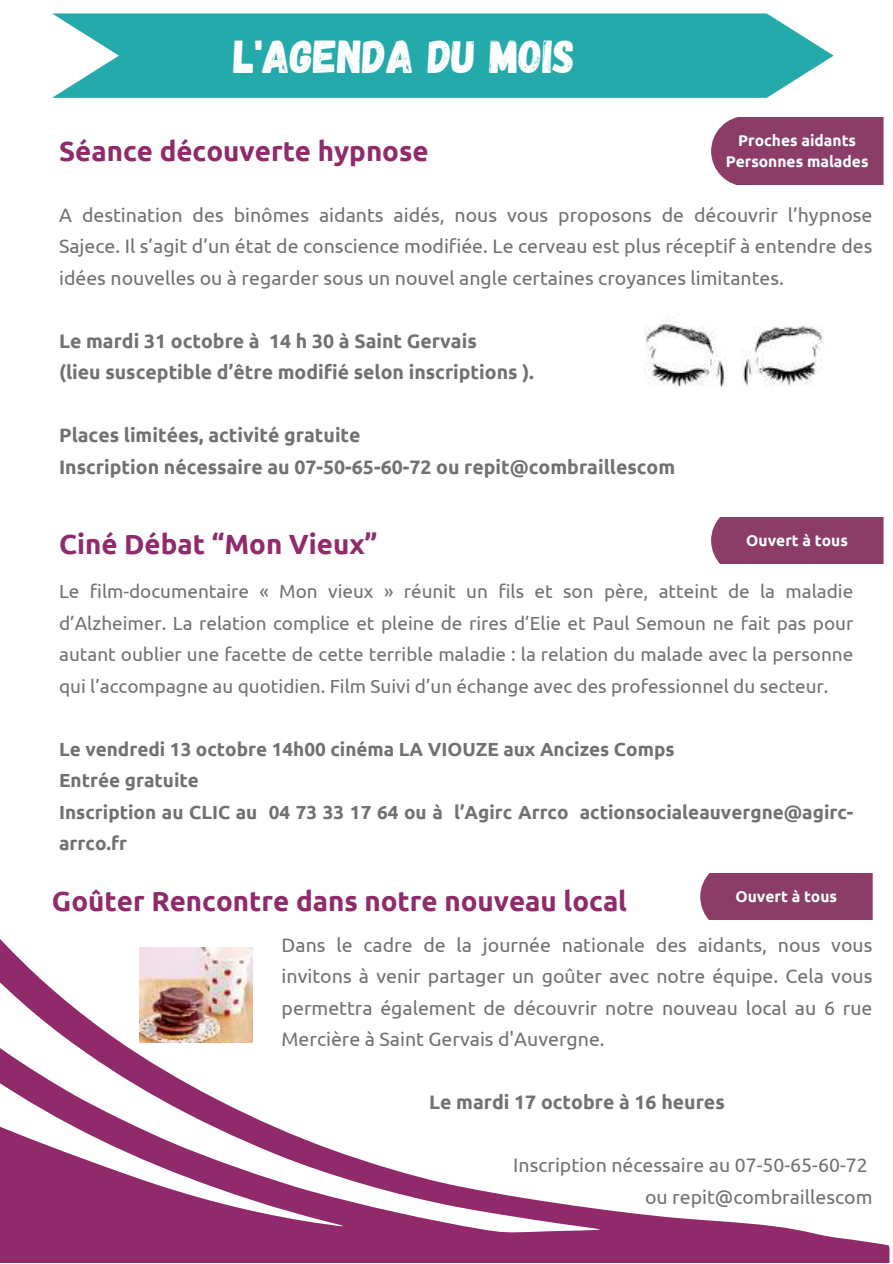
<style>
.page{position:relative;width:893px;height:1264px;background:#fff}
.page>*{position:absolute;margin:0;border:0;box-sizing:border-box;transform-origin:0 0}
.t1{font:46.2px "Gagalin";color:#fff}
.t2{font:700 27.75px "Ubuntu";color:#902a6b}
.t3{font:19.5px/31.5px "Ubuntu";color:#717171;text-align:justify}
.t4{font:700 19.5px/31.5px "Ubuntu";color:#717171}
.t5{font:18.9px/31.5px "Ubuntu";color:#717171;text-align:justify}
.t6{font:700 18.9px/31.5px "Ubuntu";color:#717171}
.t7{font:700 15.6px/21.3px "Ubuntu";color:#fff;text-align:center}
</style>
<div class="page">
<svg style="left:0;top:939px;width:889px;height:323px"></svg>
<img style="left:644px;top:314px;width:180px;height:73px">
<div style="left:700px;top:874px;width:172px;height:45px;background:#8c3d67"></div>
<div style="left:711px;top:118px;width:172px;height:67px;background:#8c3d67"></div>
<svg style="left:52px;top:13px;width:781px;height:85px;background:#38b1b2"></svg>
<div style="left:711px;top:517px;width:172px;height:46px;background:#8c3d67"></div>
<img style="left:140px;top:947px;width:112px;height:95px">
<h1 class="t1" style="left:234px;top:26px;width:342px">L'AGENDA DU MOIS</h1>
<h2 class="t2" style="left:59px;top:135px;width:371px">Séance découverte hypnose</h2>
<p class="t7" style="left:725px;top:129px;width:144px">Proches aidants<br>Personnes malades</p>
<p class="t3" style="left:59px;top:199px;width:814px">A destination des binômes aidants aidés, nous vous proposons de découvrir l’hypnose Sajece. Il s’agit d’un état de conscience modifiée. Le cerveau est plus réceptif à entendre des idées nouvelles ou à regarder sous un nouvel angle certaines croyances limitantes.</p>
<p class="t4" style="left:59px;top:325px;width:476px">Le mardi 31 octobre à 14 h 30 à Saint Gervais<br>(lieu susceptible d’être modifié selon inscriptions ).</p>
<p class="t4" style="left:59px;top:419px;width:617px">Places limitées, activité gratuite<br>Inscription nécessaire au 07-50-65-60-72 ou repit@combraillescom</p>
<h2 class="t2" style="left:59px;top:528px;width:320px">Ciné Débat “Mon Vieux”</h2>
<p class="t7" style="left:746px;top:529px;width:103px">Ouvert à tous</p>
<p class="t5" style="left:59px;top:575px;width:795px">Le film-documentaire « Mon vieux » réunit un fils et son père, atteint de la maladie d’Alzheimer. La relation complice et pleine de rires d’Elie et Paul Semoun ne fait pas pour autant oublier une facette de cette terrible maladie : la relation du malade avec la personne qui l’accompagne au quotidien. Film Suivi d’un échange avec des professionnel du secteur.</p>
<p class="t6" style="left:59px;top:733px;width:795px">Le vendredi 13 octobre 14h00 cinéma LA VIOUZE aux Ancizes Comps<br>Entrée gratuite<br>Inscription au CLIC au 04 73 33 17 64 ou à l’Agirc Arrco actionsocialeauvergne@agirc&shy;arrco.fr</p>
<h2 class="t2" style="left:52px;top:885px;width:576px">Goûter Rencontre dans notre nouveau local</h2>
<p class="t7" style="left:735px;top:885px;width:103px">Ouvert à tous</p>
<p class="t3" style="left:281px;top:929px;width:592px">Dans le cadre de la journée nationale des aidants, nous vous invitons à venir partager un goûter avec notre équipe. Cela vous permettra également de découvrir notre nouveau local au 6 rue Mercière à Saint Gervais d'Auvergne.</p>
<p class="t4" style="left:429px;top:1086px;width:297px">Le mardi 17 octobre à 16 heures</p>
<p class="t3" style="left:513px;top:1149px;width:360px;text-align:right">Inscription nécessaire au 07-50-65-60-72 ou repit@combraillescom</p>
</div>
